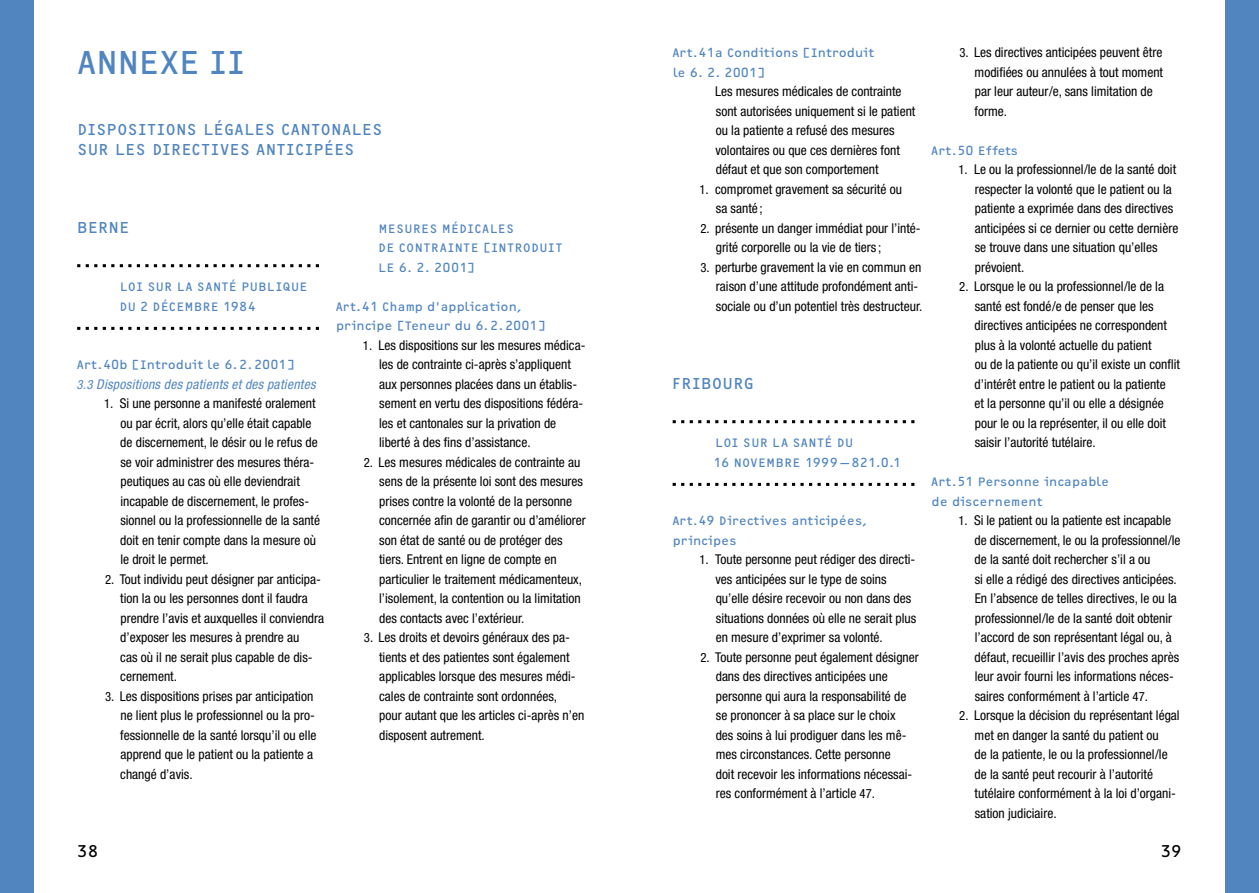
<style>
.page{position:relative;width:1259px;height:893px;background:#fff}
.page>*{position:absolute;margin:0;border:0;box-sizing:border-box;transform-origin:0 0}
.t1{font:34.5px "OCRF";letter-spacing:-.025em;color:#5185c0}
.t2{font:16.5px/19.5px "OCRF";letter-spacing:.005em;color:#5185c0}
.t3{font:16.5px "OCRF";color:#000}
.t4{font:condensed 13.5px/19.5px "Helvetica Neue";color:#000}
.t5{font:italic condensed 13.5px "Helvetica Neue";letter-spacing:.025em;color:#5185c0}
.t6{font:12.75px/19.5px "OCRF";color:#5185c0}
.t7{font:12.75px/19.5px "OCRF";letter-spacing:.02em;color:#5185c0}
.s1{font-size:12.75px}
</style>
<div class="page">
<div style="left:0;top:0;width:34px;height:893px;background:#5185c0"></div>
<div style="left:1225px;top:0;width:34px;height:893px;background:#5185c0"></div>
<svg style="left:77px;top:264px;width:242px;height:3px"></svg>
<svg style="left:77px;top:327px;width:242px;height:3px"></svg>
<svg style="left:672px;top:420px;width:242px;height:3px"></svg>
<svg style="left:672px;top:483px;width:242px;height:3px"></svg>
<h1 class="t1" style="left:77px;top:41px;width:148px">ANNEXE II</h1>
<p class="t2" style="left:77px;top:119px;width:307px">DISPOSITIONS LÉGALES CANTONALES<br>SUR LES DIRECTIVES ANTICIPÉES</p>
<p class="t2" style="left:77px;top:217px;width:54px">BERNE</p>
<p class="t7" style="left:119px;top:277px;width:190px">LOI SUR LA SANTÉ PUBLIQUE<br>DU 2 DÉCEM BRE 1984</p>
<p class="t6" style="left:77px;top:355px;width:219px">ART. 40B [INTRODUIT LE 6.2.2001]</p>
<p class="t5" style="left:76px;top:376px;width:241px"><span class="s1">3</span>.<span class="s1">3</span> Dispositions des patients et des patientes</p>
<p class="t4" style="left:120px;top:394px;width:201px;text-indent:-16px"><span class="s1">1</span>. Si une personne a manifesté oralement ou par écrit, alors qu’elle était capable de discernement, le désir ou le refus de se voir administrer des mesures théra&shy;peutiques au cas où elle deviendrait incapable de discernement, le profes&shy;sionnel ou la professionnelle de la santé doit en tenir compte dans la mesure où le droit le permet.</p>
<p class="t4" style="left:120px;top:569px;width:205px;text-indent:-15px"><span class="s1">2</span>. Tout individu peut désigner par anticipa&shy;tion la ou les personnes dont il faudra prendre l’avis et auxquelles il conviendra d’exposer les mesures à prendre au<br>cas où il ne serait plus capable de dis&shy;cernement.</p>
<p class="t4" style="left:120px;top:686px;width:198px;text-indent:-15px"><span class="s1">3</span>. Les dispositions prises par anticipation ne lient plus le professionnel ou la pro&shy;fessionnelle de la santé lorsqu’il ou elle apprend que le patient ou la patiente a changé d’avis.</p>
<p class="t7" style="left:378px;top:218px;width:186px">MESURES M ÉDICALES<br>DE CONTRAINTE [INTRODUIT<br>LE 6. 2. 2001]</p>
<p class="t6" style="left:336px;top:296px;width:212px">ART. 4 1 CHAMP D’APPLICATION,<br>PRINCIPE [TENEUR DU 6.2.2001]</p>
<p class="t4" style="left:379px;top:335px;width:208px;text-indent:-16px"><span class="s1">1</span>. Les dispositions sur les mesures médica&shy;les de contrainte ci-après s’appliquent aux personnes placées dans un établis&shy;sement en vertu des dispositions fédéra&shy;les et cantonales sur la privation de liberté à des fins d’assistance.</p>
<p class="t4" style="left:379px;top:452px;width:208px;text-indent:-15px"><span class="s1">2</span>. Les mesures médicales de contrainte au sens de la présente loi sont des mesures prises contre la volonté de la personne concernée afin de garantir ou d’améliorer son état de santé ou de protéger des tiers. Entrent en ligne de compte en particulier le traitement médicamenteux, l’isolement, la contention ou la limitation des contacts avec l’extérieur.</p>
<p class="t4" style="left:379px;top:628px;width:207px;text-indent:-15px"><span class="s1">3</span>. Les droits et devoirs généraux des pa&shy;tients et des patientes sont également applicables lorsque des mesures médi&shy;cales de contrainte sont ordonnées,<br>pour autant que les articles ci-après n’en disposent autrement.</p>
<p class="t6" style="left:672px;top:43px;width:203px">ART. 4 1A CONDITIONS [I NTRODUIT<br>LE 6. 2. 2001]</p>
<p class="t4" style="left:715px;top:82px;width:202px">Les mesures médicales de contrainte sont autorisées uniquement si le patient ou la patiente a refusé des mesures volontaires ou que ces dernières font défaut et que son comportement</p>
<p class="t4" style="left:716px;top:179px;width:188px;text-indent:-16px"><span class="s1">1</span>. compromet gravement sa sécurité ou sa santé ;</p>
<p class="t4" style="left:716px;top:218px;width:206px;text-indent:-15px"><span class="s1">2</span>. présente un danger immédiat pour l’inté&shy;grité corporelle ou la vie de tiers ;</p>
<p class="t4" style="left:716px;top:257px;width:208px;text-indent:-15px"><span class="s1">3</span>. perturbe gravement la vie en commun en raison d’une attitude profondément anti&shy;sociale ou d’un potentiel très destructeur.</p>
<p class="t2" style="left:672px;top:373px;width:80px">FRIBOURG</p>
<p class="t7" style="left:713px;top:433px;width:189px">LOI SUR LA SANTÉ DU<br>16 NOVEMBRE 1999 — 821.0.1</p>
<p class="t6" style="left:672px;top:511px;width:196px">ART. 49 DIRECTIVES ANTICIPÉES,<br>PRINCIPES</p>
<p class="t4" style="left:715px;top:550px;width:202px;text-indent:-16px"><span class="s1">1</span>. Toute personne peut rédiger des directi&shy;ves anticipées sur le type de soins qu’elle désire recevoir ou non dans des situations données où elle ne serait plus en mesure d’exprimer sa volonté.</p>
<p class="t4" style="left:716px;top:647px;width:205px;text-indent:-15px"><span class="s1">2</span>. Toute personne peut également désigner dans des directives anticipées une personne qui aura la responsabilité de se prononcer à sa place sur le choix<br>des soins à lui prodiguer dans les mê&shy;mes circonstances. Cette personne<br>doit recevoir les informations nécessai&shy;res conformément à l’article <span class="s1">47</span>.</p>
<p class="t4" style="left:974px;top:43px;width:190px;text-indent:-15px"><span class="s1">3</span>. Les directives anticipées peuvent être modifiées ou annulées à tout moment par leur auteur/e, sans limitation de forme.</p>
<p class="t6" style="left:931px;top:140px;width:88px">ART. 5 0 E FFETS</p>
<p class="t4" style="left:974px;top:160px;width:205px;text-indent:-16px"><span class="s1">1</span>. Le ou la professionnel/le de la santé doit respecter la volonté que le patient ou la patiente a exprimée dans des directives anticipées si ce dernier ou cette dernière se trouve dans une situation qu’elles prévoient.</p>
<p class="t4" style="left:974px;top:277px;width:207px;text-indent:-15px"><span class="s1">2</span>. Lorsque le ou la professionnel/le de la santé est fondé/e de penser que les directives anticipées ne correspondent plus à la volonté actuelle du patient<br>ou de la patiente ou qu’il existe un conflit d’intérêt entre le patient ou la patiente<br>et la personne qu’il ou elle a désignée pour le ou la représenter, il ou elle doit saisir l’autorité tutélaire.</p>
<p class="t6" style="left:931px;top:472px;width:180px">ART. 5 1 PERSONNE INCAPABLE<br>DE DISCERNEMENT</p>
<p class="t4" style="left:974px;top:511px;width:207px;text-indent:-16px"><span class="s1">1</span>. Si le patient ou la patiente est incapable de discernement, le ou la profession-nel/le de la santé doit rechercher s’il a ou<br>si elle a rédigé des directives anticipées.<br>En l’absence de telles directives, le ou la professionnel/le de la santé doit obtenir l’accord de son représentant légal ou, à défaut, recueillir l’avis des proches après leur avoir fourni les informations néces&shy;saires conformément à l’article <span class="s1">47</span>.</p>
<p class="t4" style="left:974px;top:706px;width:207px;text-indent:-15px"><span class="s1">2</span>. Lorsque la décision du représentant légal met en danger la santé du patient ou<br>de la patiente, le ou la professionnel/le de la santé peut recourir à l’autorité tutélaire conformément à la loi d’organi&shy;sation judiciaire.</p>
<p class="t3" style="left:77px;top:841px;width:23px">38</p>
<p class="t3" style="left:1160px;top:841px;width:23px">39</p>
</div>
